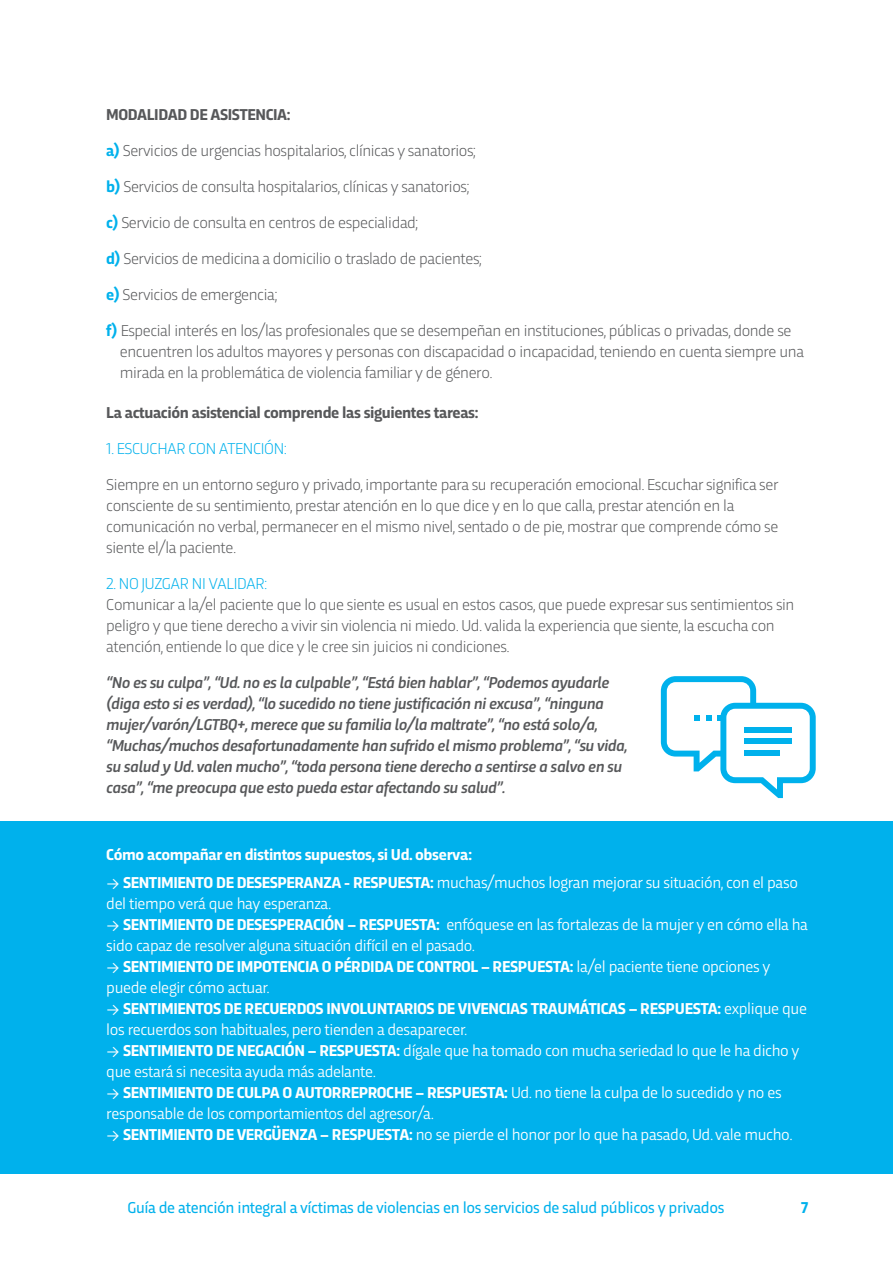
<style>
.page{position:relative;width:893px;height:1263px;background:#fff}
.page>*{position:absolute;margin:0;border:0;box-sizing:border-box;transform-origin:0 0}
.t1{font:300 16.5px/36px "Trasandina";letter-spacing:-.025em;color:#57585a}
.t2{font:16.5px "Trasandina";letter-spacing:-.025em;color:#fff}
.t3{font:italic 500 16.5px/21px "Trasandina";letter-spacing:-.025em;color:#57585a}
.t4{font:700 16.5px/28.5px "Trasandina";letter-spacing:-.025em;color:#fff}
.t5{font:16.5px "Trasandina";letter-spacing:-.025em;color:#00b1ec}
.t6{font:700 16.5px "Trasandina";letter-spacing:-.025em;color:#57585a}
.t7{font:300 16.5px "Trasandina";letter-spacing:-.025em;color:#00b1ec}
.t8{font:700 16.5px "Trasandina";color:#00b1ec}
.s1{font-weight:700}
.s2{font-weight:700;color:#00b1ec}
.s3{font-weight:400}
</style>
<div class="page">
<svg style="left:661px;top:676px;width:155px;height:122px"></svg>
<div style="left:744px;top:727px;width:48px;height:5px;background:#00b1ec"></div>
<div style="left:744px;top:738px;width:48px;height:6px;background:#00b1ec"></div>
<div style="left:744px;top:750px;width:36px;height:6px;background:#00b1ec"></div>
<div style="left:0;top:821px;width:893px;height:353px;background:#00b1ec"></div>
<p class="t1" style="left:106px;top:95px;width:687px"><span class="s1">MODALIDAD DE ASISTENCIA:<br></span><span class="s2">a)</span> Servicios de urgencias hospitalarios, clínicas y sanatorios;<br><span class="s2">b)</span> Servicios de consulta hospitalarios, clínicas y sanatorios;<br><span class="s2">c)</span> Servicio de consulta en centros de especialidad;<br><span class="s2">d)</span> Servicios de medicina a domicilio o traslado de pacientes;<br><span class="s2">e)</span> Servicios de emergencia;<br><span class="s2">f)</span> Especial interés en los/las profesionales que se desempeñan en instituciones, públicas o privadas, donde se</p>
<p class="t1" style="left:120px;top:340px;width:686px;line-height:21px">encuentren los adultos mayores y personas con discapacidad o incapacidad, teniendo en cuenta siempre una mirada en la problemática de violencia familiar y de género.</p>
<p class="t6" style="left:106px;top:400px;width:374px">La actuación asistencial comprende las siguientes tareas:</p>
<p class="t7" style="left:106px;top:436px;width:182px">1. ESCUCHAR CON ATENCIÓN:</p>
<p class="t1" style="left:106px;top:473px;width:674px;line-height:21px">Siempre en un entorno seguro y privado, importante para su recuperación emocional. Escuchar significa ser consciente de su sentimiento, prestar atención en lo que dice y en lo que calla, prestar atención en la comunicación no verbal, permanecer en el mismo nivel, sentado o de pie, mostrar que comprende cómo se siente el/la paciente.</p>
<p class="t7" style="left:106px;top:571px;width:163px">2. NO JUZGAR NI VALIDAR:</p>
<p class="t1" style="left:106px;top:593px;width:690px;line-height:21px">Comunicar a la/el paciente que lo que siente es usual en estos casos, que puede expresar sus sentimientos sin peligro y que tiene derecho a vivir sin violencia ni miedo. Ud. valida la experiencia que siente, la escucha con atención, entiende lo que dice y le cree sin juicios ni condiciones.</p>
<p class="t3" style="left:106px;top:670px;width:523px">“No es su culpa”, “Ud. no es la culpable”, “Está bien hablar”, “Podemos ayudarle (diga esto si es verdad), “lo sucedido no tiene justificación ni excusa”, “ninguna mujer/varón/LGTBQ+, merece que su familia lo/la maltrate”, “no está solo/a, “Muchas/muchos desafortunadamente han sufrido el mismo problema”, “su vida, su salud y Ud. valen mucho”, “toda persona tiene derecho a sentirse a salvo en su casa”, “me preocupa que esto pueda estar afectando su salud”.</p>
<p class="t4" style="left:123px;top:839px;width:676px;text-indent:-17px">Cómo acompañar en distintos supuestos, si Ud. observa:<br>SENTIMIENTO DE DESESPERANZA - RESPUESTA: <span class="s3">muchas/muchos logran mejorar su situación, con el paso</span></p>
<p class="t2" style="left:106px;top:892px;width:227px">del tiempo verá que hay esperanza.</p>
<p class="t2" style="left:123px;top:913px;width:686px"><span class="s1">SENTIMIENTO DE DESESPERACIÓN – RESPUESTA:</span> enfóquese en las fortalezas de la mujer y en cómo ella ha</p>
<p class="t2" style="left:106px;top:934px;width:370px">sido capaz de resolver alguna situación difícil en el pasado.</p>
<p class="t4" style="left:123px;top:951px;width:649px">SENTIMIENTO DE IMPOTENCIA O PÉRDIDA DE CONTROL – RESPUESTA: <span class="s3">la/el paciente tiene opciones y</span></p>
<p class="t2" style="left:106px;top:976px;width:165px">puede elegir cómo actuar.</p>
<p class="t4" style="left:123px;top:993px;width:685px">SENTIMIENTOS DE RECUERDOS INVOLUNTARIOS DE VIVENCIAS TRAUMÁTICAS – RESPUESTA: <span class="s3">explique que</span></p>
<p class="t2" style="left:106px;top:1018px;width:363px">los recuerdos son habituales, pero tienden a desaparecer.</p>
<p class="t2" style="left:123px;top:1039px;width:678px"><span class="s1">SENTIMIENTO DE NEGACIÓN – RESPUESTA:</span> dígale que ha tomado con mucha seriedad lo que le ha dicho y</p>
<p class="t2" style="left:106px;top:1060px;width:271px">que estará si necesita ayuda más adelante.</p>
<p class="t4" style="left:123px;top:1077px;width:660px">SENTIMIENTO DE CULPA O AUTORREPROCHE – RESPUESTA: <span class="s3">Ud. no tiene la culpa de lo sucedido y no es</span></p>
<p class="t2" style="left:106px;top:1102px;width:329px">responsable de los comportamientos del agresor/a.</p>
<p class="t2" style="left:123px;top:1123px;width:671px"><span class="s1">SENTIMIENTO DE VERGÜENZA – RESPUESTA:</span> no se pierde el honor por lo que ha pasado, Ud. vale mucho.</p>
<p class="t5" style="left:128px;top:1195px;width:598px">Guía de atención integral a víctimas de violencias en los servicios de salud públicos y privados</p>
<p class="t8" style="left:801px;top:1195px;width:9px">7</p>
</div>
